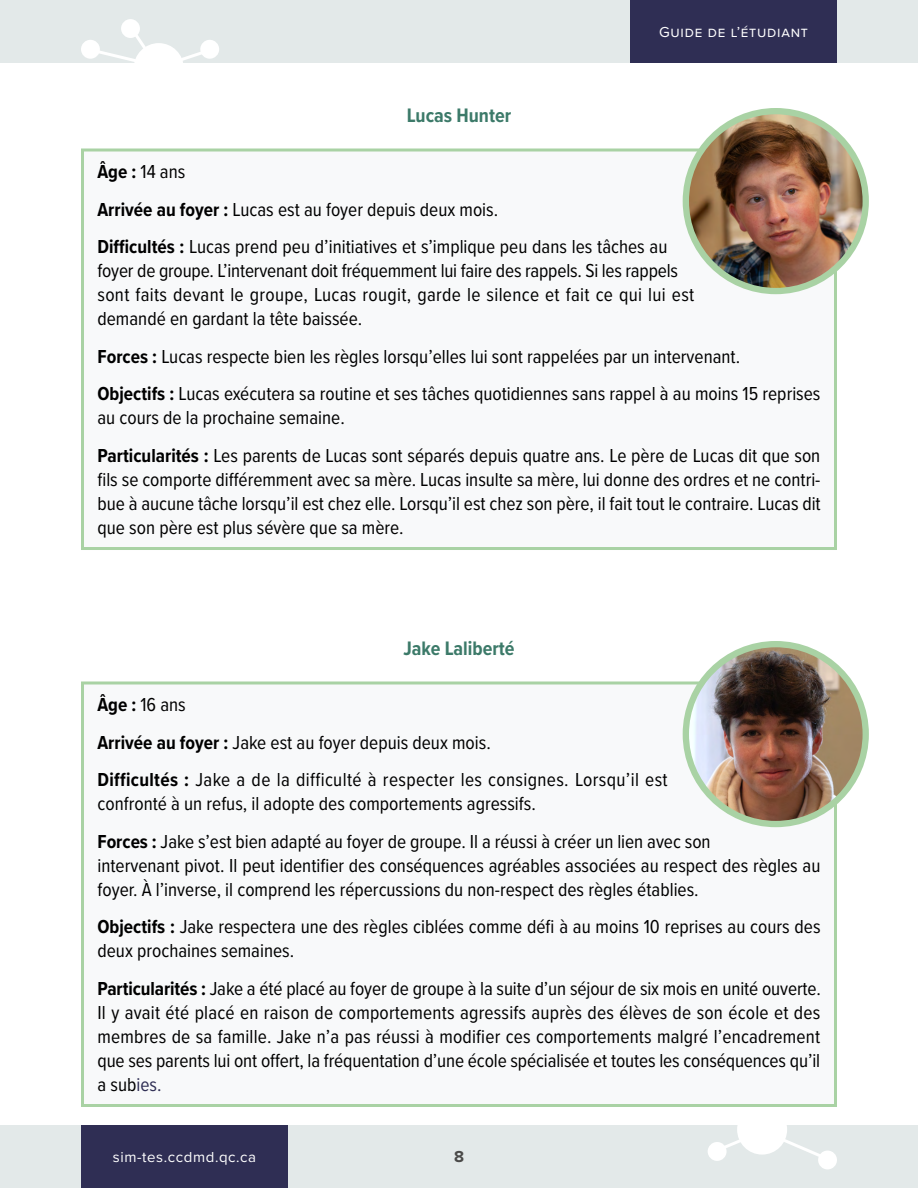
<style>
.page{position:relative;width:918px;height:1188px;background:#fff}
.page>*{position:absolute;margin:0;border:0;box-sizing:border-box;transform-origin:0 0}
.t1{font:700 20.25px "Proxima Nova Cond";color:#3c7a69}
.t2{font:19.5px/24px "Proxima Nova Cond";color:#000}
.t3{font:700 16.5px "Proxima Nova";color:#4a4a49}
.t4{font:15px "Proxima Nova";letter-spacing:.05em;color:#fff}
.s1{font-weight:700}
.s2{color:#2f2e54}
</style>
<div class="page">
<div style="left:0;top:0;width:918px;height:63px;background:#e3e9e9"></div>
<div style="left:0;top:1125px;width:918px;height:63px;background:#e3e9e9"></div>
<div style="left:81px;top:1125px;width:207px;height:63px;background:#2f2e54"></div>
<div style="left:630px;top:0;width:207px;height:63px;background:#2f2e54"></div>
<div style="left:737px;top:1105px;width:50px;height:50px;background:#fff;border-radius:50%"></div>
<div style="left:818px;top:1151px;width:19px;height:18px;background:#fff;border-radius:50%"></div>
<div style="left:708px;top:1142px;width:19px;height:19px;background:#fff;border-radius:50%"></div>
<svg style="left:769px;top:1134px;width:55px;height:24px"></svg>
<svg style="left:708px;top:1125px;width:45px;height:28px"></svg>
<div style="left:134px;top:43px;width:50px;height:50px;background:#fff;border-radius:50%"></div>
<div style="left:200px;top:40px;width:19px;height:19px;background:#fff;border-radius:50%"></div>
<div style="left:121px;top:19px;width:19px;height:19px;background:#fff;border-radius:50%"></div>
<div style="left:81px;top:40px;width:19px;height:19px;background:#fff;border-radius:50%"></div>
<svg style="left:174px;top:47px;width:45px;height:14px"></svg>
<svg style="left:92px;top:25px;width:59px;height:38px"></svg>
<div style="left:82px;top:150px;width:754px;height:399px;background:#f8f9fa"></div>
<div style="left:81px;top:148px;width:756px;height:402px;border:3px solid #a9d2a4"></div>
<div style="left:82px;top:683px;width:754px;height:423px;background:#f8f9fa"></div>
<div style="left:81px;top:681px;width:756px;height:426px;border:3px solid #a9d2a4"></div>
<img style="left:686px;top:111px;width:180px;height:180px;border-radius:90px">
<div style="left:683px;top:108px;width:186px;height:186px;border:6px solid #a9d2a4;border-radius:50%"></div>
<img style="left:686px;top:644px;width:180px;height:180px;border-radius:90px">
<div style="left:683px;top:641px;width:186px;height:186px;border:6px solid #a9d2a4;border-radius:50%"></div>
<p class="t1" style="left:407px;top:100px;width:106px">Lucas Hunter</p>
<p class="t4" style="left:659px;top:20px;width:150px">Guide de l’étudiant</p>
<p class="t2" style="left:98px;top:159px;width:89px"><span class="s1">Âge :</span> 14 ans</p>
<p class="t2" style="left:98px;top:196px;width:402px"><span class="s1">Arrivée au foyer :</span> Lucas est au foyer depuis deux mois.</p>
<p class="t2" style="left:98px;top:234px;width:598px"><span class="s1">Difficultés :</span> Lucas prend peu d’initiatives et s’implique peu dans les tâches au foyer de groupe. L’intervenant doit fréquemment lui faire des rappels. Si les rappels sont faits devant le groupe, Lucas rougit, garde le silence et fait ce qui lui est demandé en gardant la tête baissée.</p>
<p class="t2" style="left:98px;top:343px;width:644px"><span class="s1">Forces :</span> Lucas respecte bien les règles lorsqu’elles lui sont rappelées par un intervenant.</p>
<p class="t2" style="left:98px;top:381px;width:725px"><span class="s1">Objectifs :</span> Lucas exécutera sa routine et ses tâches quotidiennes sans rappel à au moins 15 reprises au cours de la prochaine semaine.</p>
<p class="t2" style="left:98px;top:442px;width:725px;text-align:justify"><span class="s1">Particularités :</span> Les parents de Lucas sont séparés depuis quatre ans. Le père de Lucas dit que son fils se comporte différemment avec sa mère. Lucas insulte sa mère, lui donne des ordres et ne contri&shy;bue à aucune tâche lorsqu’il est chez elle. Lorsqu’il est chez son père, il fait tout le contraire. Lucas dit que son père est plus sévère que sa mère.</p>
<p class="t1" style="left:403px;top:633px;width:113px">Jake Laliberté</p>
<p class="t2" style="left:98px;top:692px;width:90px"><span class="s1">Âge :</span> 16 ans</p>
<p class="t2" style="left:98px;top:729px;width:395px"><span class="s1">Arrivée au foyer :</span> Jake est au foyer depuis deux mois.</p>
<p class="t2" style="left:98px;top:767px;width:572px"><span class="s1">Difficultés :</span> Jake a de la difficulté à respecter les consignes. Lorsqu’il est confronté à un refus, il adopte des comportements agressifs.</p>
<p class="t2" style="left:98px;top:828px;width:724px"><span class="s1">Forces :</span> Jake s’est bien adapté au foyer de groupe. Il a réussi à créer un lien avec son<br>intervenant pivot. Il peut identifier des conséquences agréables associées au respect des règles au foyer. À l’inverse, il comprend les répercussions du non-respect des règles établies.</p>
<p class="t2" style="left:98px;top:914px;width:725px"><span class="s1">Objectifs :</span> Jake respectera une des règles ciblées comme défi à au moins 10 reprises au cours des deux prochaines semaines.</p>
<p class="t2" style="left:98px;top:975px;width:725px;text-align:justify"><span class="s1">Particularités :</span> Jake a été placé au foyer de groupe à la suite d’un séjour de six mois en unité ouverte.<br>Il y avait été placé en raison de comportements agressifs auprès des élèves de son école et des membres de sa famille. Jake n’a pas réussi à modifier ces comportements malgré l’encadrement que ses parents lui ont offert, la fréquentation d’une école spécialisée et toutes les conséquences qu’il a sub<span class="s2">ies.</span></p>
<p class="t4" style="left:113px;top:1145px;width:145px">sim-tes.ccdmd.qc.ca</p>
<p class="t3" style="left:454px;top:1144px;width:11px">8</p>
</div>
